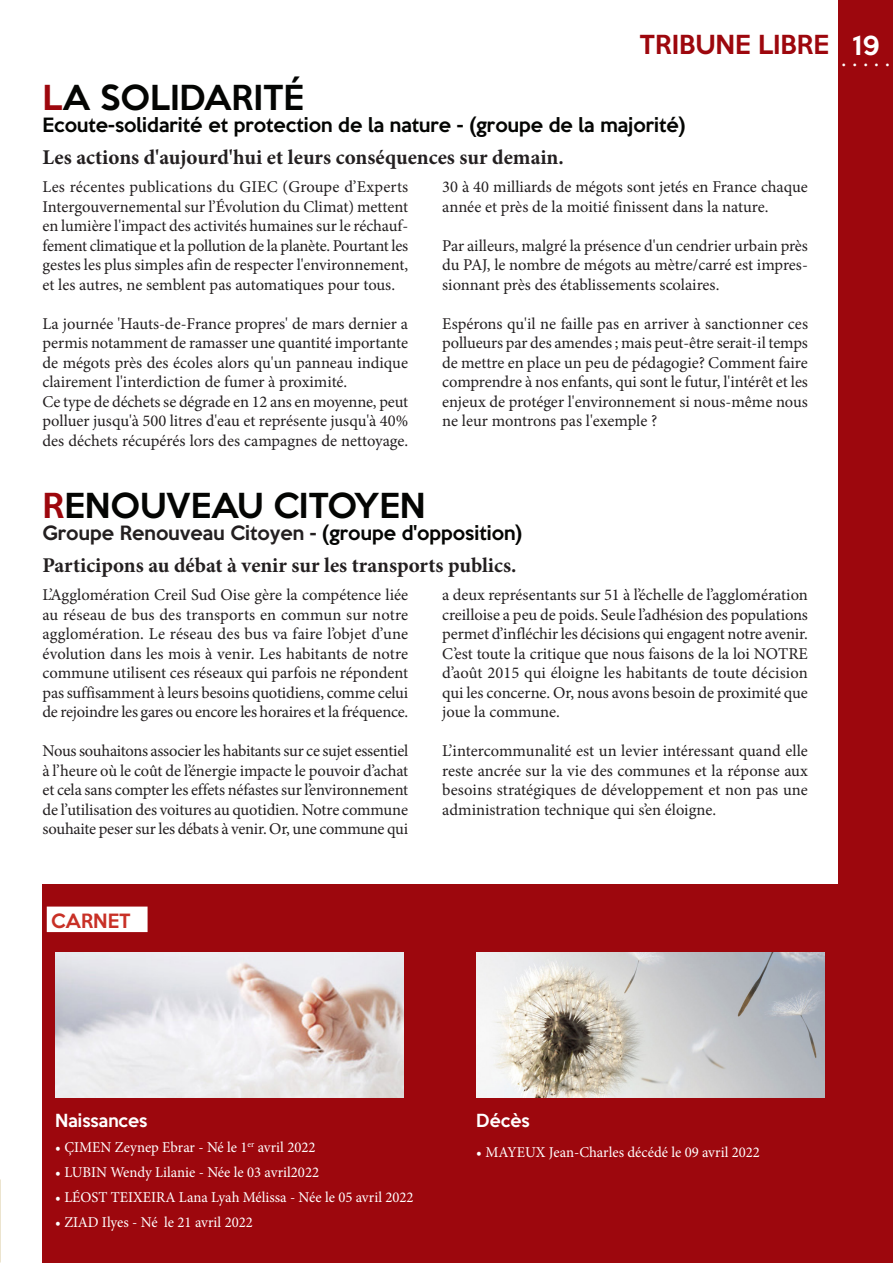
<style>
.page{position:relative;width:893px;height:1263px;background:#fff}
.page>*{position:absolute;margin:0;border:0;box-sizing:border-box;transform-origin:0 0}
.t1{font:500 31.5px "Keep Calm";color:#040503}
.t2{font:500 24px "Keep Calm";color:#9d070d}
.t3{font:24px "Minion Pro";color:#fff}
.t4{font:500 24px "Keep Calm";color:#fff}
.Texte_courant{font:700 21px "Minion Pro";color:#231f20}
.t5{font:500 18px "Keep Calm";color:#040503}
.t6{font:500 18px "Keep Calm";color:#231f20}
.t7{font:500 18px "Keep Calm";color:#c83026}
.Texte_courant-2{font:16.5px/19.5px "Minion Pro";letter-spacing:-.005em;color:#231f20;text-align:justify}
.Texte_courant-3{font:500 16.5px "Keep Calm";color:#fff}
.Texte_courant-4{font:15px "Minion Pro";color:#fff}
.s1{color:#9d070d}
.s2{color:#040503}
</style>
<div class="page">
<div style="left:838px;top:0;width:55px;height:1263px;background:#9d070d"></div>
<div style="left:43px;top:884px;width:795px;height:379px;background:#9d070d"></div>
<div style="left:47px;top:906px;width:101px;height:26px;background:#fff"></div>
<img style="left:476px;top:952px;width:349px;height:145px">
<img style="left:55px;top:952px;width:349px;height:145px">
<h2 class="t2" style="left:640px;top:24px;width:191px">TRIBUNE LIBRE</h2>
<h2 class="t4" style="left:853px;top:24px;width:29px">19</h2>
<p class="t1" style="left:43px;top:70px;width:263px"><span class="s1">L</span>A SOLIDARITÉ</p>
<p class="t5" style="left:43px;top:109px;width:645px">Ecoute-solidarité et protection de la nature - (groupe de la majorité)</p>
<p class="Texte_courant" style="left:43px;top:145px;width:523px">Les actions d'aujourd'hui et leurs conséquences sur demain.</p>
<p class="Texte_courant-2" style="left:43px;top:177px;width:367px">Les récentes publications du GIEC (Groupe d’Experts Intergouvernemental sur l’Évolution du Climat) mettent en lumière l'impact des activités humaines sur le réchauf&shy;fement climatique et la pollution de la planète. Pourtant les gestes les plus simples afin de respecter l'environnement, et les autres, ne semblent pas automatiques pour tous.</p>
<p class="Texte_courant-2" style="left:43px;top:314px;width:367px">La journée 'Hauts-de-France propres' de mars dernier a permis notamment de ramasser une quantité importante de mégots près des écoles alors qu'un panneau indique clairement l'interdiction de fumer à proximité.</p>
<p class="Texte_courant-2" style="left:43px;top:392px;width:367px">Ce type de déchets se dégrade en 12 ans en moyenne, peut polluer jusqu'à 500 litres d'eau et représente jusqu'à 40% des déchets récupérés lors des campagnes de nettoyage.</p>
<p class="Texte_courant-2" style="left:442px;top:177px;width:367px">30 à 40 milliards de mégots sont jetés en France chaque année et près de la moitié finissent dans la nature.</p>
<p class="Texte_courant-2" style="left:442px;top:236px;width:367px">Par ailleurs, malgré la présence d'un cendrier urbain près du PAJ, le nombre de mégots au mètre/carré est impres&shy;sionnant près des établissements scolaires.</p>
<p class="Texte_courant-2" style="left:442px;top:314px;width:367px">Espérons qu'il ne faille pas en arriver à sanctionner ces pollueurs par des amendes ; mais peut-être serait-il temps de mettre en place un peu de pédagogie? Comment faire comprendre à nos enfants, qui sont le futur, l'intérêt et les enjeux de protéger l'environnement si nous-même nous ne leur montrons pas l'exemple ?</p>
<p class="t1" style="left:43px;top:479px;width:385px"><span class="s1">R</span>ENOUVEAU CITOYEN</p>
<p class="t6" style="left:43px;top:517px;width:481px">Groupe Renouveau Citoyen - <span class="s2">(groupe d'opposition)</span></p>
<p class="Texte_courant" style="left:43px;top:553px;width:476px">Participons au débat à venir sur les transports publics.</p>
<p class="Texte_courant-2" style="left:43px;top:585px;width:367px">L’Agglomération Creil Sud Oise gère la compétence liée au réseau de bus des transports en commun sur notre agglomération. Le réseau des bus va faire l’objet d’une évolution dans les mois à venir. Les habitants de notre commune utilisent ces réseaux qui parfois ne répondent pas suffisamment à leurs besoins quotidiens, comme celui de rejoindre les gares ou encore les horaires et la fréquence.</p>
<p class="Texte_courant-2" style="left:43px;top:741px;width:367px">Nous souhaitons associer les habitants sur ce sujet essentiel à l’heure où le coût de l’énergie impacte le pouvoir d’achat et cela sans compter les effets néfastes sur l’environnement de l’utilisation des voitures au quotidien. Notre commune souhaite peser sur les débats à venir. Or, une commune qui</p>
<p class="Texte_courant-2" style="left:442px;top:585px;width:367px">a deux représentants sur 51 à l’échelle de l’agglomération creilloise a peu de poids. Seule l’adhésion des populations permet d’infléchir les décisions qui engagent notre avenir.<br>C’est toute la critique que nous faisons de la loi NOTRE d’août 2015 qui éloigne les habitants de toute décision qui les concerne. Or, nous avons besoin de proximité que joue la commune.</p>
<p class="Texte_courant-2" style="left:442px;top:741px;width:367px">L’intercommunalité est un levier intéressant quand elle reste ancrée sur la vie des communes et la réponse aux besoins stratégiques de développement et non pas une administration technique qui s’en éloigne.</p>
<h2 class="t3" style="left:830px;top:43px;width:62px">. . . . . .</h2>
<p class="t7" style="left:51px;top:905px;width:81px">CARNET</p>
<p class="Texte_courant-3" style="left:55px;top:1106px;width:94px">Naissances</p>
<p class="Texte_courant-4" style="left:55px;top:1137px;width:262px">• ÇIMEN Zeynep Ebrar - Né le 1<sup>er</sup> avril 2022</p>
<p class="Texte_courant-4" style="left:55px;top:1162px;width:265px">• LUBIN Wendy Lilanie - Née le 03 avril2022</p>
<p class="Texte_courant-4" style="left:55px;top:1187px;width:360px">• LÉOST TEIXEIRA Lana Lyah Mélissa - Née le 05 avril 2022</p>
<p class="Texte_courant-4" style="left:55px;top:1212px;width:199px">• ZIAD Ilyes - Né le 21 avril 2022</p>
<p class="Texte_courant-3" style="left:476px;top:1106px;width:55px">Décès</p>
<p class="Texte_courant-4" style="left:476px;top:1142px;width:285px">• MAYEUX Jean-Charles décédé le 09 avril 2022</p>
</div>
